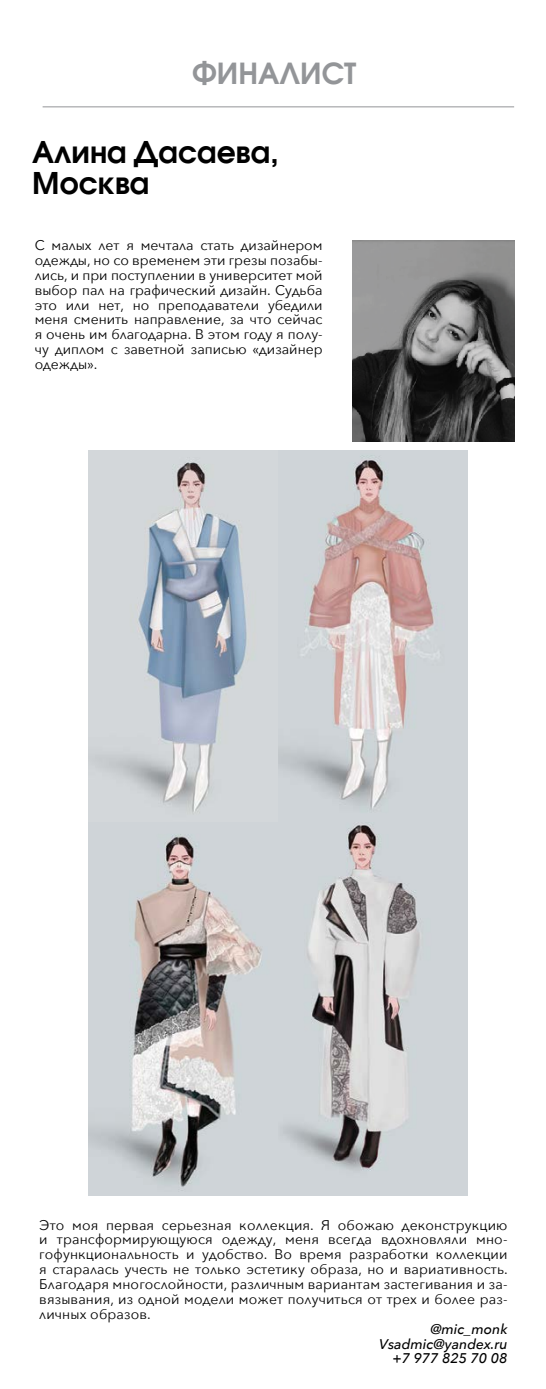
<style>
.page{position:relative;width:546px;height:1389px;background:#fff}
.page>*{position:absolute;margin:0;border:0;box-sizing:border-box;transform-origin:0 0}
.t1{font:700 29.75px/31.7px "Avant Garde Gothic C";color:#000}
.t2{font:700 28.88px "Avant Garde Gothic C";color:#939598}
.t3{font:14px/14.9px "Avenir Next";letter-spacing:.005em;color:#000;text-align:justify}
.t4{font:italic 500 14px/14.9px "Avenir Next";color:#000;text-align:right}
</style>
<div class="page">
<hr style="left:43px;top:106px;width:471px;height:1px;background:#939598">
<img style="left:352px;top:241px;width:163px;height:201px">
<img style="left:89px;top:451px;width:379px;height:371px">
<img style="left:89px;top:822px;width:379px;height:373px">
<h2 class="t2" style="left:192px;top:56px;width:166px">ФИНАЛИСТ</h2>
<h1 class="t1" style="left:32px;top:135px;width:248px">Алина Дасаева,<br>Москва</h1>
<p class="t3" style="left:35px;top:237px;width:289px">С малых лет я мечтала стать дизайнером одежды, но со временем эти грезы позабы&shy;лись, и при поступлении в университет мой выбор пал на графический дизайн. Судьба это или нет, но преподаватели убедили меня сменить направление, за что сейчас я очень им благодарна. В этом году я полу&shy;чу диплом с заветной записью «дизайнер одежды».</p>
<p class="t3" style="left:39px;top:1217px;width:470px">Это моя первая серьезная коллекция. Я обожаю деконструкцию и трансформирующуюся одежду, меня всегда вдохновляли мно&shy;гофункциональность и удобство. Во время разработки коллекции я старалась учесть не только эстетику образа, но и вариативность.<br>Благодаря многослойности, различным вариантам застегивания и за&shy;вязывания, из одной модели может получиться от трех и более раз&shy;личных образов.</p>
<p class="t4" style="left:379px;top:1321px;width:130px">@mic_monk<br>Vsadmic@yandex.ru +7 977 825 70 08</p>
</div>
